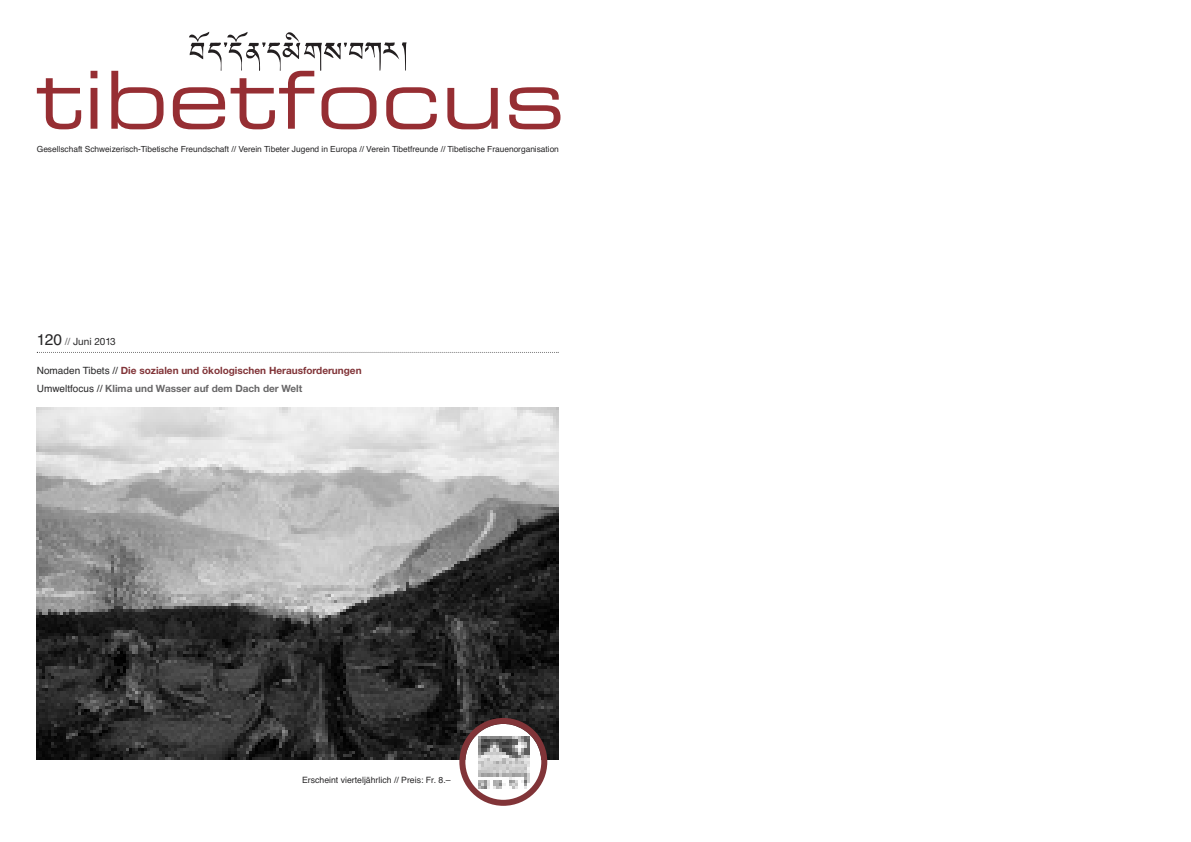
<style>
.page{position:relative;width:1191px;height:842px;background:#fff}
.page>*{position:absolute;margin:0;border:0;box-sizing:border-box;transform-origin:0 0}
.t1{font:700 10px/17.5px "Helvetica Neue";color:#813438}
.t2{font:10px "Helvetica Neue";color:#272627}
.t3{font:8.7px "Helvetica";color:#272627}
.t4{font:8.4px "Helvetica";letter-spacing:-.005em;color:#272627}
.s1{font-family:"Helvetica";font-size:15.5px}
.s2{font-family:"Helvetica";color:#686768}
.s3{font-family:"Helvetica";font-weight:400;color:#272627}
.s4{color:#686768}
</style>
<div class="page">
<img style="left:37px;top:408px;width:521px;height:351px">
<svg style="left:37px;top:352px;width:521px;height:1px"></svg>
<svg style="left:459px;top:684px;width:98px;height:122px"></svg>
<img style="left:478px;top:736px;width:51px;height:52px">
<svg style="left:37px;top:78px;width:44px;height:51px"></svg>
<svg style="left:91px;top:71px;width:6px;height:58px"></svg>
<svg style="left:111px;top:71px;width:52px;height:58px"></svg>
<svg style="left:447px;top:88px;width:51px;height:41px"></svg>
<svg style="left:509px;top:87px;width:51px;height:42px"></svg>
<svg style="left:173px;top:32px;width:264px;height:97px"></svg>
<p class="t4" style="left:37px;top:144px;width:523px">Gesellschaft Schweizerisch-Tibetische Freundschaft // Verein Tibeter Jugend in Europa // Verein Tibetfreunde // Tibetische Frauenorganisation</p>
<p class="t2" style="left:37px;top:338px;width:80px"><span class="s1">120</span> <span class="s2">//</span> Juni 2013</p>
<p class="t1" style="left:37px;top:362px;width:326px"><span class="s3">Nomaden Tibets //</span> Die sozialen und ökologischen Herausforderungen<br><span class="s3">Umweltfocus //</span> <span class="s4">Klima und Wasser auf dem Dach der Welt</span></p>
<p class="t3" style="left:302px;top:774px;width:150px">Erscheint vierteljährlich // Preis: Fr. 8.–</p>
</div>
